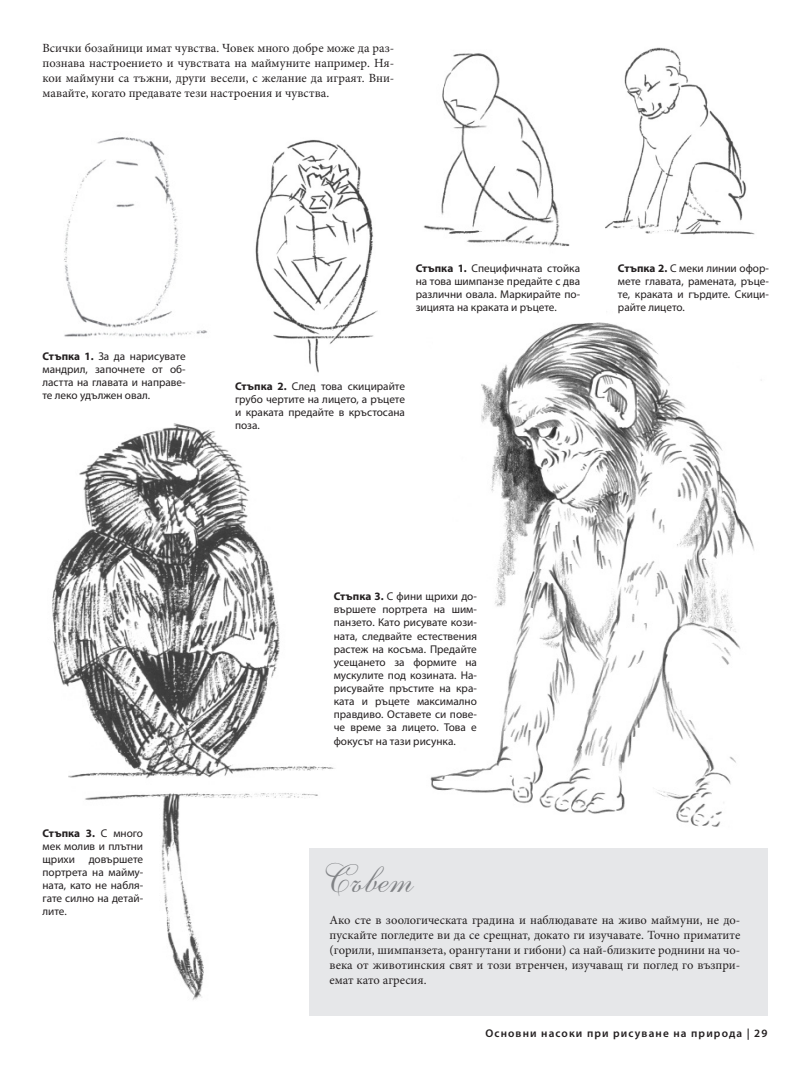
<style>
.page{position:relative;width:810px;height:1080px;background:#fff}
.page>*{position:absolute;margin:0;border:0;box-sizing:border-box;transform-origin:0 0}
._06_Überschrift_Übun{font:40px "Script";color:#808285}
._11_Grundtext{font:12.5px/15px "Minion Pro";color:#231f20;text-align:justify}
._12_Bildbeschreibung{font:11.25px/13.1px "Myriad Pro";color:#231f20;text-align:justify}
.t1{font:600 11.25px "Myriad Pro";letter-spacing:.1em;color:#231f20}
.s1{font-weight:700}
</style>
<div class="page">
<img style="left:52px;top:423px;width:284px;height:577px">
<img style="left:430px;top:322px;width:332px;height:505px">
<img style="left:423px;top:53px;width:147px;height:194px">
<img style="left:255px;top:140px;width:123px;height:233px">
<img style="left:64px;top:137px;width:143px;height:200px">
<img style="left:605px;top:47px;width:150px;height:188px">
<div style="left:309px;top:849px;width:458px;height:167px;background:#e6e7e9"></div>
<p class="_11_Grundtext" style="left:43px;top:40px;width:353px">Всички бозайници имат чувства. Човек много добре може да раз&shy;познава настроението и чувствата на маймуните например. Ня&shy;кои маймуни са тъжни, други весели, с желание да играят. Вни&shy;мавайте, когато предавате тези настроения и чувства.</p>
<p class="_12_Bildbeschreibung" style="left:43px;top:349px;width:145px"><span class="s1">Стъпка 1.</span> За да нарисувате мандрил, започнете от об&shy;ластта на главата и направе&shy;те леко удължен овал.</p>
<p class="_12_Bildbeschreibung" style="left:416px;top:261px;width:166px"><span class="s1">Стъпка 1.</span> Специфичната стойка на това шимпанзе предайте с два различни овала. Маркирайте по&shy;зицията на краката и ръцете.</p>
<p class="_12_Bildbeschreibung" style="left:618px;top:261px;width:153px"><span class="s1">Стъпка 2.</span> С меки линии офор&shy;мете главата, рамената, ръце&shy;те, краката и гърдите. Скици&shy;райте лицето.</p>
<p class="_12_Bildbeschreibung" style="left:235px;top:380px;width:171px"><span class="s1">Стъпка 2.</span> След това скицирайте грубо чертите на лицето, а ръцете и краката предайте в кръстосана поза.</p>
<p class="_12_Bildbeschreibung" style="left:43px;top:826px;width:102px"><span class="s1">Стъпка 3.</span> С много мек молив и плътни щрихи довършете портрета на майму&shy;ната, като не набля&shy;гате силно на детай&shy;лите.</p>
<p class="_12_Bildbeschreibung" style="left:334px;top:590px;width:145px"><span class="s1">Стъпка 3.</span> С фини щрихи до&shy;вършете портрета на шим&shy;панзето. Като рисувате кози&shy;ната, следвайте естествения растеж на косъма. Предайте усещането за формите на мускулите под козината. На&shy;рисувайте пръстите на кра&shy;ката и ръцете максимално правдиво. Оставете си пове&shy;че време за лицето. Това е фокусът на тази рисунка.</p>
<p class="_06_Überschrift_Übun" style="left:323px;top:855px;width:92px">Съвет</p>
<p class="_11_Grundtext" style="left:330px;top:913px;width:412px">Ако сте в зоологическата градина и наблюдавате на живо маймуни, не до&shy;пускайте погледите ви да се срещнат, докато ги изучавате. Точно приматите (горили, шимпанзета, орангутани и гибони) са най-близките роднини на чо&shy;века от животинския свят и този втренчен, изучаващ ги поглед го възпри&shy;емат като агресия.</p>
<p class="t1" style="left:485px;top:1027px;width:284px">Основни насоки при рисуване на природа | 29</p>
</div>
